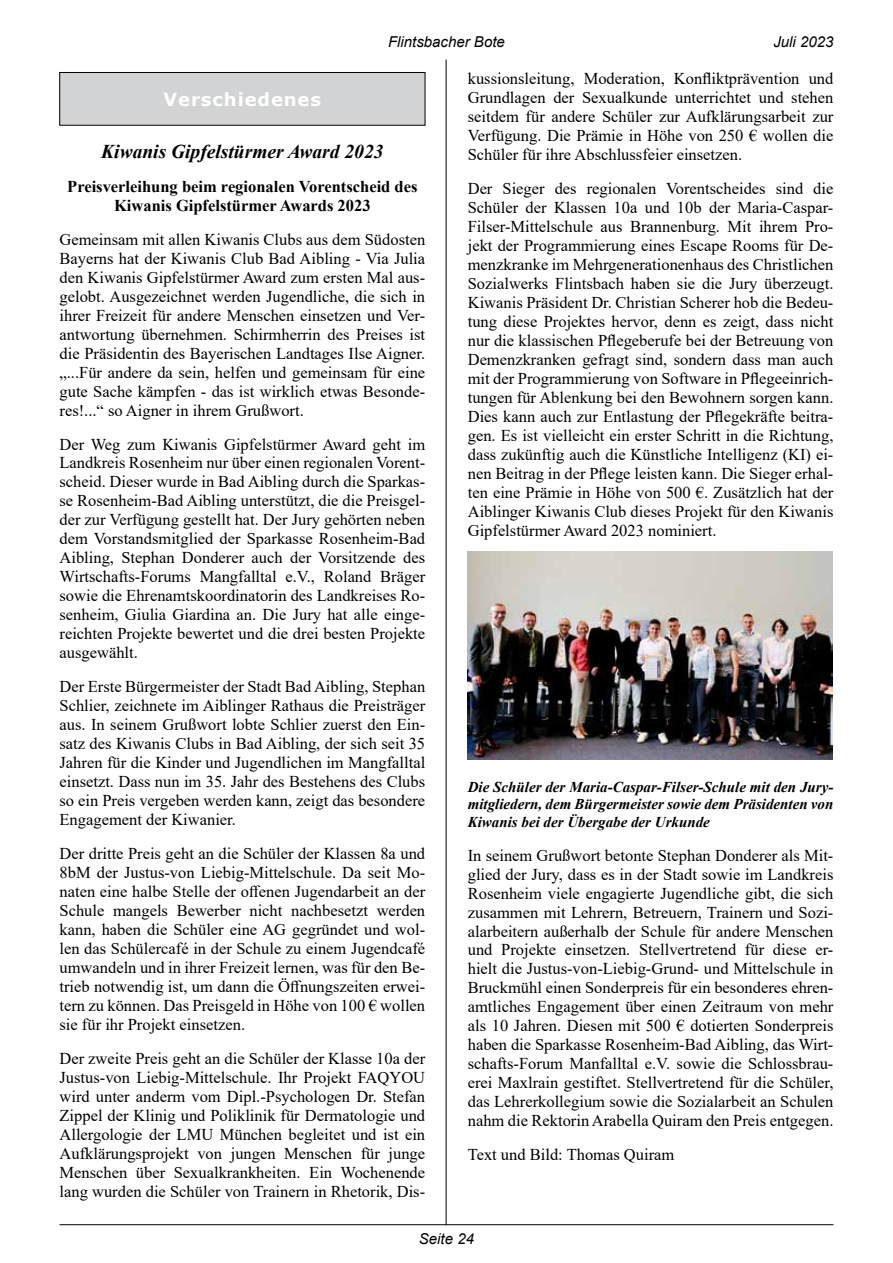
<style>
.page{position:relative;width:893px;height:1263px;background:#fff}
.page>*{position:absolute;margin:0;border:0;box-sizing:border-box;transform-origin:0 0}
.t1{font:italic 700 19.5px "Times New Roman";color:#000}
.t2{font:700 18px "Verdana";letter-spacing:.05em;color:#fff}
.t3{font:16.5px/18.9px "Times New Roman";color:#000;text-align:justify}
.t4{font:700 16.5px/19px "Times New Roman";color:#000;text-align:center}
.t5{font:italic 700 15px/17.2px "Times New Roman";color:#000;text-align:justify}
.t6{font:italic 15px "Arial";color:#000}
</style>
<div class="page">
<hr style="left:60px;top:1224px;width:773px;height:1px;background:#000">
<hr style="left:446px;top:60px;width:1px;height:1165px;background:#000">
<div style="left:60px;top:72px;width:365px;height:53px;background:#d1d3d4"></div>
<div style="left:60px;top:72px;width:365px;height:53px;border:1px solid #000"></div>
<img style="left:467px;top:551px;width:366px;height:208px">
<p class="t6" style="left:388px;top:32px;width:118px">Flintsbacher Bote</p>
<p class="t6" style="left:773px;top:32px;width:62px">Juli 2023</p>
<p class="t2" style="left:164px;top:86px;width:159px">Verschiedenes</p>
<p class="t1" style="left:101px;top:138px;width:284px">Kiwanis Gipfelstürmer Award 2023</p>
<p class="t4" style="left:67px;top:176px;width:352px">Preisverleihung beim regionalen Vorentscheid des<br>Kiwanis Gipfelstürmer Awards 2023</p>
<p class="t3" style="left:60px;top:229px;width:367px">Gemeinsam mit allen Kiwanis Clubs aus dem Südosten Bayerns hat der Kiwanis Club Bad Aibling - Via Julia den Kiwanis Gipfelstürmer Award zum ersten Mal aus&shy;gelobt. Ausgezeichnet werden Jugendliche, die sich in ihrer Freizeit für andere Menschen einsetzen und Ver&shy;antwortung übernehmen. Schirmherrin des Preises ist die Präsidentin des Bayerischen Landtages Ilse Aigner. „...Für andere da sein, helfen und gemeinsam für eine gute Sache kämpfen - das ist wirklich etwas Besonde&shy;res!...“ so Aigner in ihrem Grußwort.</p>
<p class="t3" style="left:60px;top:434px;width:367px">Der Weg zum Kiwanis Gipfelstürmer Award geht im Landkreis Rosenheim nur über einen regionalen Vorent&shy;scheid. Dieser wurde in Bad Aibling durch die Sparkas&shy;se Rosenheim-Bad Aibling unterstützt, die die Preisgel&shy;der zur Verfügung gestellt hat. Der Jury gehörten neben dem Vorstandsmitglied der Sparkasse Rosenheim-Bad Aibling, Stephan Donderer auch der Vorsitzende des Wirtschafts-Forums Mangfalltal e.V., Roland Bräger sowie die Ehrenamtskoordinatorin des Landkreises Ro&shy;senheim, Giulia Giardina an. Die Jury hat alle einge&shy;reichten Projekte bewertet und die drei besten Projekte ausgewählt.</p>
<p class="t3" style="left:60px;top:677px;width:367px">Der Erste Bürgermeister der Stadt Bad Aibling, Stephan Schlier, zeichnete im Aiblinger Rathaus die Preisträger aus. In seinem Grußwort lobte Schlier zuerst den Ein&shy;satz des Kiwanis Clubs in Bad Aibling, der sich seit 35<br>Jahren für die Kinder und Jugendlichen im Mangfalltal einsetzt. Dass nun im 35. Jahr des Bestehens des Clubs so ein Preis vergeben werden kann, zeigt das besondere Engagement der Kiwanier.</p>
<p class="t3" style="left:60px;top:843px;width:367px">Der dritte Preis geht an die Schüler der Klassen 8a und 8bM der Justus-von Liebig-Mittelschule. Da seit Mo&shy;naten eine halbe Stelle der offenen Jugendarbeit an der Schule mangels Bewerber nicht nachbesetzt werden kann, haben die Schüler eine AG gegründet und wol&shy;len das Schülercafé in der Schule zu einem Jugendcafé umwandeln und in ihrer Freizeit lernen, was für den Be&shy;trieb notwendig ist, um dann die Öffnungszeiten erwei&shy;tern zu können. Das Preisgeld in Höhe von 100 € wollen sie für ihr Projekt einsetzen.</p>
<p class="t3" style="left:60px;top:1048px;width:367px">Der zweite Preis geht an die Schüler der Klasse 10a der Justus-von Liebig-Mittelschule. Ihr Projekt FAQYOU wird unter anderm vom Dipl.-Psychologen Dr. Stefan Zippel der Klinig und Poliklinik für Dermatologie und Allergologie der LMU München begleitet und ist ein Aufklärungsprojekt von jungen Menschen für junge Menschen über Sexualkrankheiten. Ein Wochenende lang wurden die Schüler von Trainern in Rhetorik, Dis-</p>
<p class="t3" style="left:468px;top:69px;width:367px">kussionsleitung, Moderation, Konfliktprävention und Grundlagen der Sexualkunde unterrichtet und stehen seitdem für andere Schüler zur Aufklärungsarbeit zur Verfügung. Die Prämie in Höhe von 250 € wollen die Schüler für ihre Abschlussfeier einsetzen.</p>
<p class="t3" style="left:468px;top:178px;width:367px">Der Sieger des regionalen Vorentscheides sind die Schüler der Klassen 10a und 10b der Maria-Caspar-Filser-Mittelschule aus Brannenburg. Mit ihrem Pro&shy;jekt der Programmierung eines Escape Rooms für De&shy;menzkranke im Mehrgenerationenhaus des Christlichen Sozialwerks Flintsbach haben sie die Jury überzeugt.<br>Kiwanis Präsident Dr. Christian Scherer hob die Bedeu&shy;tung diese Projektes hervor, denn es zeigt, dass nicht nur die klassischen Pflegeberufe bei der Betreuung von Demenzkranken gefragt sind, sondern dass man auch mit der Programmierung von Software in Pflegeeinrich&shy;tungen für Ablenkung bei den Bewohnern sorgen kann.<br>Dies kann auch zur Entlastung der Pflegekräfte beitra&shy;gen. Es ist vielleicht ein erster Schritt in die Richtung, dass zukünftig auch die Künstliche Intelligenz (KI) ei&shy;nen Beitrag in der Pflege leisten kann. Die Sieger erhal&shy;ten eine Prämie in Höhe von 500 €. Zusätzlich hat der Aiblinger Kiwanis Club dieses Projekt für den Kiwanis Gipfelstürmer Award 2023 nominiert.</p>
<p class="t5" style="left:468px;top:778px;width:367px">Die Schüler der Maria-Caspar-Filser-Schule mit den Jury&shy;mitgliedern, dem Bürgermeister sowie dem Präsidenten von Kiwanis bei der Übergabe der Urkunde</p>
<p class="t3" style="left:468px;top:845px;width:367px">In seinem Grußwort betonte Stephan Donderer als Mit&shy;glied der Jury, dass es in der Stadt sowie im Landkreis Rosenheim viele engagierte Jugendliche gibt, die sich zusammen mit Lehrern, Betreuern, Trainern und Sozi&shy;alarbeitern außerhalb der Schule für andere Menschen und Projekte einsetzen. Stellvertretend für diese er&shy;hielt die Justus-von-Liebig-Grund- und Mittelschule in Bruckmühl einen Sonderpreis für ein besonderes ehren&shy;amtliches Engagement über einen Zeitraum von mehr als 10 Jahren. Diesen mit 500 € dotierten Sonderpreis haben die Sparkasse Rosenheim-Bad Aibling, das Wirt&shy;schafts-Forum Manfalltal e.V. sowie die Schlossbrau&shy;erei Maxlrain gestiftet. Stellvertretend für die Schüler, das Lehrerkollegium sowie die Sozialarbeit an Schulen nahm die Rektorin Arabella Quiram den Preis entgegen.</p>
<p class="t3" style="left:468px;top:1145px;width:208px">Text und Bild: Thomas Quiram</p>
<p class="t6" style="left:419px;top:1229px;width:57px">Seite 24</p>
</div>
